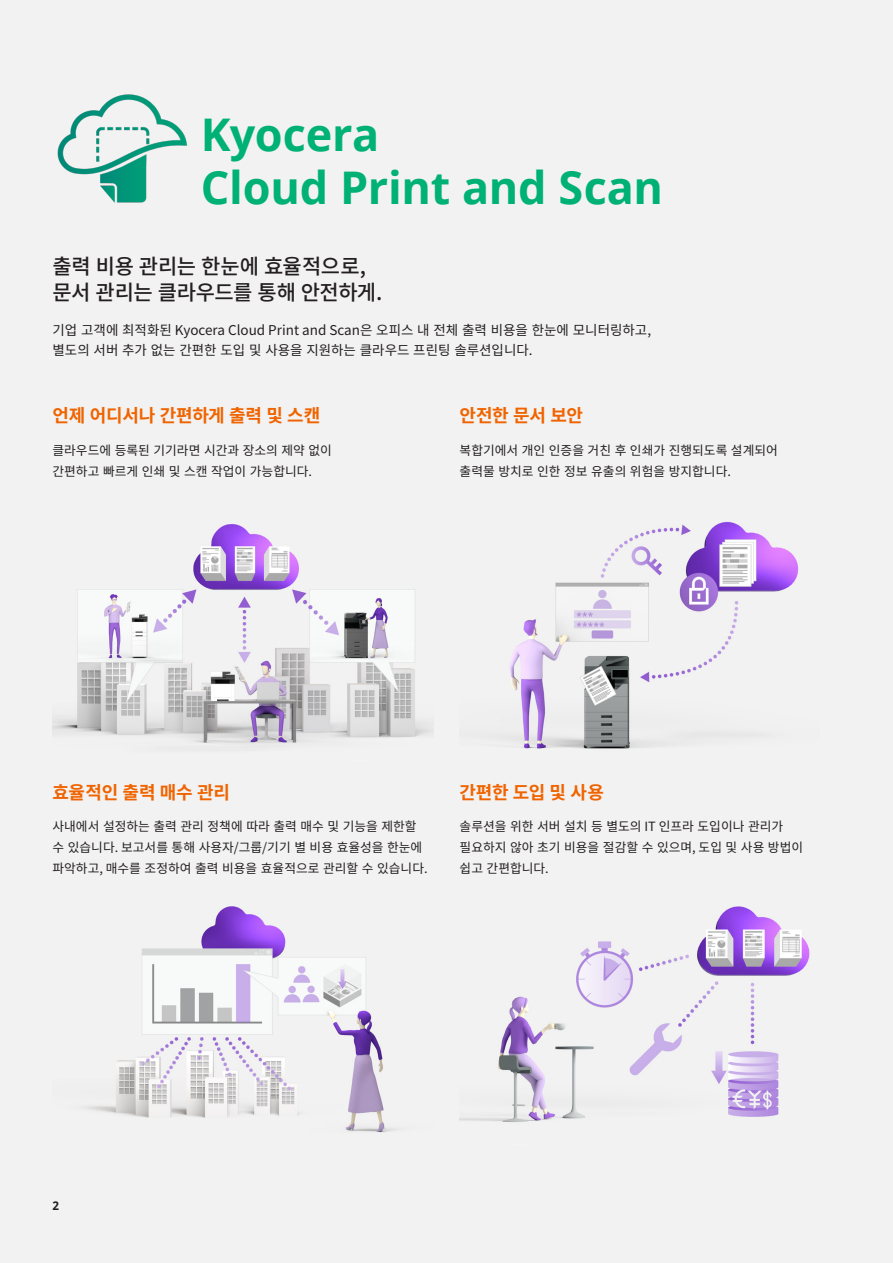
<style>
.page{position:relative;width:893px;height:1263px;background:#f2f2f2}
.page>*{position:absolute;margin:0;border:0;box-sizing:border-box;transform-origin:0 0}
.Title_-_Medium{font:700 45px "Noto Sans";letter-spacing:-.005em;color:#00b176}
.Paragraph_-_Introduc{font:500 21px "Noto Sans CJ Kkr";letter-spacing:-.02em;color:#231f20}
.Special_Paragraph{font:700 18px "Noto Sans CJ Kkr";letter-spacing:-.015em;color:#f06400}
.t1{font:13.5px "Noto Sans CJ Kkr";color:#231f20}
.t2{font:12.75px/21px "Noto Sans CJ Kkr";color:#231f20}
.t3{font:700 12px "Noto Sans";color:#231f20}
</style>
<div class="page">
<img style="left:57px;top:94px;width:131px;height:109px">
<img style="left:53px;top:524px;width:380px;height:220px">
<img style="left:509px;top:521px;width:290px;height:228px">
<img style="left:460px;top:906px;width:350px;height:216px">
<img style="left:86px;top:906px;width:311px;height:227px">
<p class="Title_-_Medium" style="left:201px;top:103px;width:180px">Kyocera</p>
<p class="Title_-_Medium" style="left:201px;top:155px;width:464px">Cloud Print and Scan</p>
<p class="Paragraph_-_Introduc" style="left:53px;top:254px;width:315px">출력 비용 관리는 한눈에 효율적으로,</p>
<p class="Paragraph_-_Introduc" style="left:53px;top:280px;width:331px">문서 관리는 클라우드를 통해 안전하게.</p>
<p class="t1" style="left:53px;top:322px;width:600px">기업 고객에 최적화된 Kyocera Cloud Print and Scan은 오피스 내 전체 출력 비용을 한눈에 모니터링하고,</p>
<p class="t1" style="left:53px;top:342px;width:482px">별도의 서버 추가 없는 간편한 도입 및 사용을 지원하는 클라우드 프린팅 솔루션입니다.</p>
<p class="Special_Paragraph" style="left:53px;top:406px;width:269px">언제 어디서나 간편하게 출력 및 스캔</p>
<p class="Special_Paragraph" style="left:460px;top:406px;width:125px">안전한 문서 보안</p>
<p class="t2" style="left:53px;top:440px;width:281px">클라우드에 등록된 기기라면 시간과 장소의 제약 없이</p>
<p class="t2" style="left:53px;top:461px;width:261px">간편하고 빠르게 인쇄 및 스캔 작업이 가능합니다.</p>
<p class="t2" style="left:460px;top:440px;width:320px">복합기에서 개인 인증을 거친 후 인쇄가 진행되도록 설계되어 출력물 방치로 인한 정보 유출의 위험을 방지합니다.</p>
<p class="Special_Paragraph" style="left:53px;top:782px;width:179px">효율적인 출력 매수 관리</p>
<p class="Special_Paragraph" style="left:460px;top:782px;width:146px">간편한 도입 및 사용</p>
<p class="t2" style="left:53px;top:816px;width:377px">사내에서 설정하는 출력 관리 정책에 따라 출력 매수 및 기능을 제한할 수 있습니다. 보고서를 통해 사용자/그룹/기기 별 비용 효율성을 한눈에 파악하고, 매수를 조정하여 출력 비용을 효율적으로 관리할 수 있습니다.</p>
<p class="t2" style="left:460px;top:816px;width:345px">솔루션을 위한 서버 설치 등 별도의 IT 인프라 도입이나 관리가 필요하지 않아 초기 비용을 절감할 수 있으며, 도입 및 사용 방법이 쉽고 간편합니다.</p>
<p class="t3" style="left:53px;top:1197px;width:8px">2</p>
</div>
